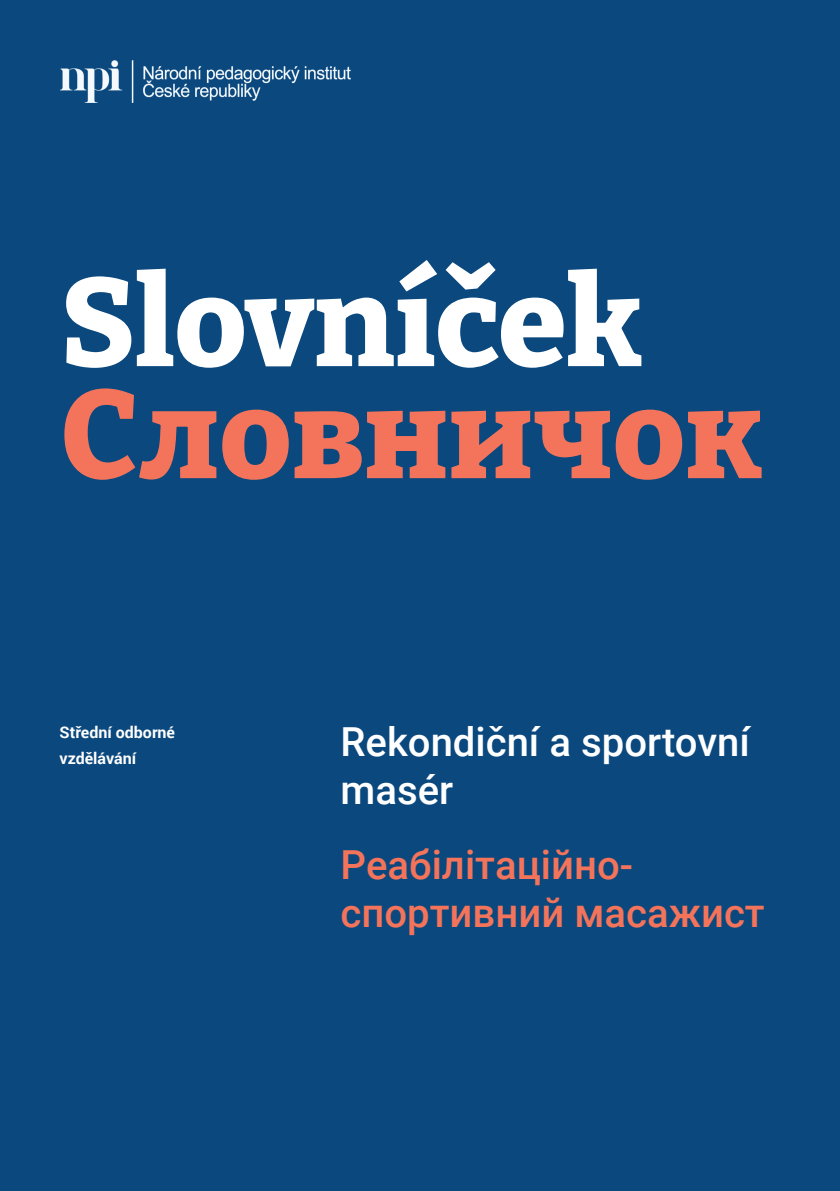
<style>
.page{position:relative;width:840px;height:1191px;background:#fff}
.page>*{position:absolute;margin:0;border:0;box-sizing:border-box;transform-origin:0 0}
.kurziva_normal{font:800 124.6px "Bitter";color:#fff}
.kurziva_normal-2{font:800 124.6px "Bitter";color:#f3745a}
.Text{font:500 40px/47.6px "Roboto";color:#f3745a}
.Text-2{font:500 40px/47.6px "Roboto";color:#fff}
.t1{font:700 16px/26px "Roboto";color:#fff}
</style>
<div class="page">
<div style="left:0;top:0;width:839px;height:1191px;background:#0a487e"></div>
<img style="left:60px;top:60px;width:290px;height:42px">
<p class="kurziva_normal" style="left:60px;top:244px;width:583px">Slovníček</p>
<p class="kurziva_normal-2" style="left:60px;top:356px;width:703px">Словничок</p>
<p class="t1" style="left:60px;top:718px;width:117px">Střední odborné vzdělávání</p>
<p class="Text-2" style="left:340px;top:716px;width:411px">Rekondiční a sportovní masér</p>
<p class="Text" style="left:340px;top:839px;width:425px">Реабілітаційно&shy;спортивний масажист</p>
</div>
